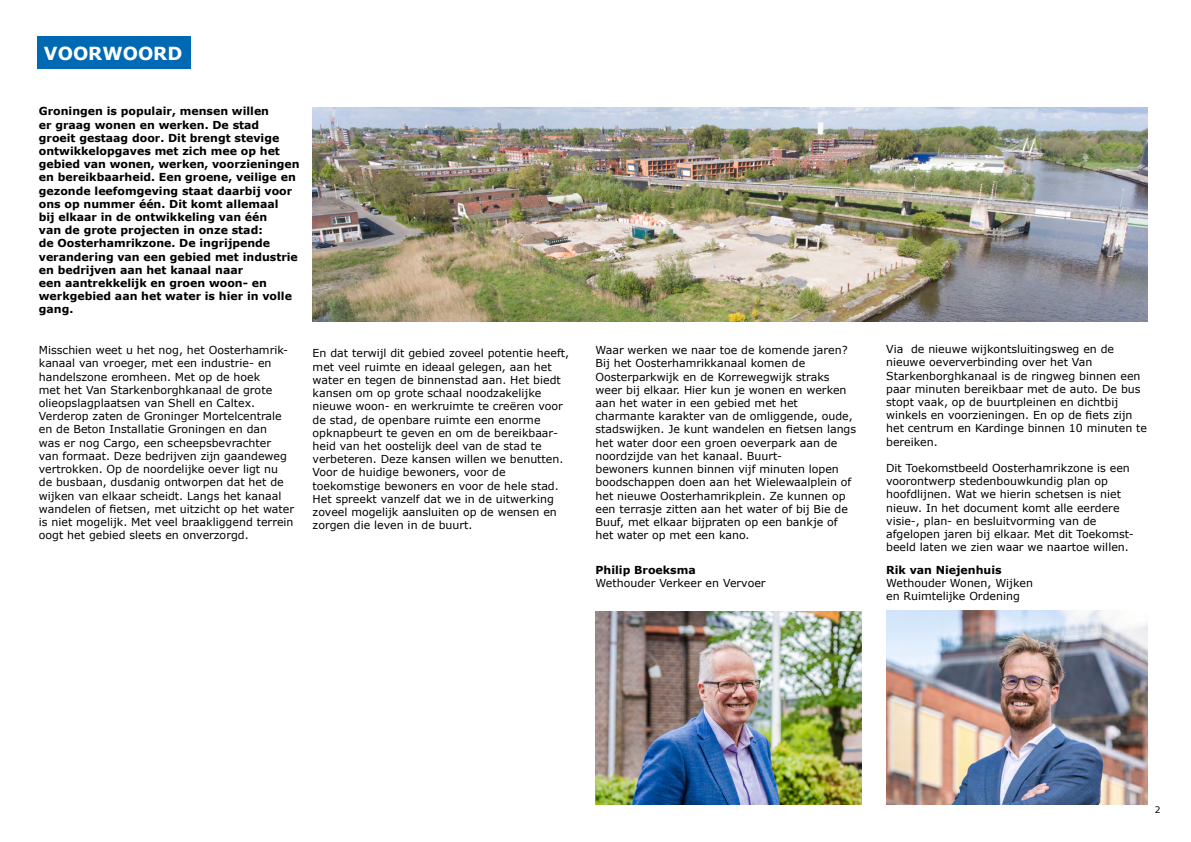
<style>
.page{position:relative;width:1191px;height:842px;background:#fff}
.page>*{position:absolute;margin:0;border:0;box-sizing:border-box;transform-origin:0 0}
.t1{font:700 18px "Verdana";color:#fff}
.t2{font:11px/13.2px "Verdana";color:#000}
.t3{font:700 11px/13.2px "Verdana";color:#000}
.t4{font:9px "Verdana";color:#000}
</style>
<div class="page">
<div style="left:37px;top:36px;width:154px;height:33px;background:#0069b3"></div>
<img style="left:886px;top:610px;width:261px;height:195px">
<img style="left:595px;top:611px;width:266px;height:194px">
<img style="left:313px;top:107px;width:834px;height:214px">
<h1 class="t1" style="left:44px;top:42px;width:140px">VOORWOORD</h1>
<p class="t3" style="left:39px;top:105px;width:262px">Groningen is populair, mensen willen<br>er graag wonen en werken. De stad<br>groeit gestaag door. Dit brengt stevige ontwikkelopgaves met zich mee op het gebied van wonen, werken, voorzieningen en bereikbaarheid. Een groene, veilige en gezonde leefomgeving staat daarbij voor ons op nummer één. Dit komt allemaal<br>bij elkaar in de ontwikkeling van één<br>van de grote projecten in onze stad:<br>de Oosterhamrikzone. De ingrijpende verandering van een gebied met industrie en bedrijven aan het kanaal naar<br>een aantrekkelijk en groen woon- en werkgebied aan het water is hier in volle gang.</p>
<p class="t2" style="left:39px;top:344px;width:257px">Misschien weet u het nog, het Oosterhamrik&shy;kanaal van vroeger, met een industrie- en handelszone eromheen. Met op de hoek<br>met het Van Starkenborghkanaal de grote olieopslagplaatsen van Shell en Caltex.<br>Verderop zaten de Groninger Mortelcentrale en de Beton Installatie Groningen en dan<br>was er nog Cargo, een scheepsbevrachter<br>van formaat. Deze bedrijven zijn gaandeweg vertrokken. Op de noordelijke oever ligt nu de busbaan, dusdanig ontworpen dat het de wijken van elkaar scheidt. Langs het kanaal wandelen of fietsen, met uitzicht op het water is niet mogelijk. Met veel braakliggend terrein oogt het gebied sleets en onverzorgd.</p>
<p class="t2" style="left:313px;top:347px;width:258px">En dat terwijl dit gebied zoveel potentie heeft, met veel ruimte en ideaal gelegen, aan het water en tegen de binnenstad aan. Het biedt kansen om op grote schaal noodzakelijke nieuwe woon- en werkruimte te creëren voor de stad, de openbare ruimte een enorme opknapbeurt te geven en om de bereikbaar&shy;heid van het oostelijk deel van de stad te verbeteren. Deze kansen willen we benutten.<br>Voor de huidige bewoners, voor de toekomstige bewoners en voor de hele stad.<br>Het spreekt vanzelf dat we in de uitwerking zoveel mogelijk aansluiten op de wensen en zorgen die leven in de buurt.</p>
<p class="t2" style="left:886px;top:343px;width:262px">Via de nieuwe wijkontsluitingsweg en de nieuwe oeververbinding over het Van Starkenborghkanaal is de ringweg binnen een paar minuten bereikbaar met de auto. De bus stopt vaak, op de buurtpleinen en dichtbij winkels en voorzieningen. En op de fiets zijn het centrum en Kardinge binnen 10 minuten te bereiken.</p>
<p class="t2" style="left:595px;top:344px;width:262px">Waar werken we naar toe de komende jaren?<br>Bij het Oosterhamrikkanaal komen de Oosterparkwijk en de Korrewegwijk straks weer bij elkaar. Hier kun je wonen en werken aan het water in een gebied met het charmante karakter van de omliggende, oude, stadswijken. Je kunt wandelen en fietsen langs het water door een groen oeverpark aan de noordzijde van het kanaal. Buurt-<br>bewoners kunnen binnen vijf minuten lopen boodschappen doen aan het Wielewaalplein of het nieuwe Oosterhamrikplein. Ze kunnen op een terrasje zitten aan het water of bij Bie de Buuf, met elkaar bijpraten op een bankje of het water op met een kano.</p>
<p class="t2" style="left:886px;top:462px;width:249px">Dit Toekomstbeeld Oosterhamrikzone is een voorontwerp stedenbouwkundig plan op hoofdlijnen. Wat we hierin schetsen is niet nieuw. In het document komt alle eerdere visie-, plan- en besluitvorming van de afgelopen jaren bij elkaar. Met dit Toekomst&shy;beeld laten we zien waar we naartoe willen.</p>
<p class="t3" style="left:595px;top:563px;width:102px">Philip Broeksma</p>
<p class="t2" style="left:595px;top:577px;width:172px">Wethouder Verkeer en Vervoer</p>
<p class="t3" style="left:886px;top:563px;width:117px">Rik van Niejenhuis</p>
<p class="t2" style="left:886px;top:577px;width:148px">Wethouder Wonen, Wijken en Ruimtelijke Ordening</p>
<p class="t4" style="left:1155px;top:804px;width:7px">2</p>
</div>
